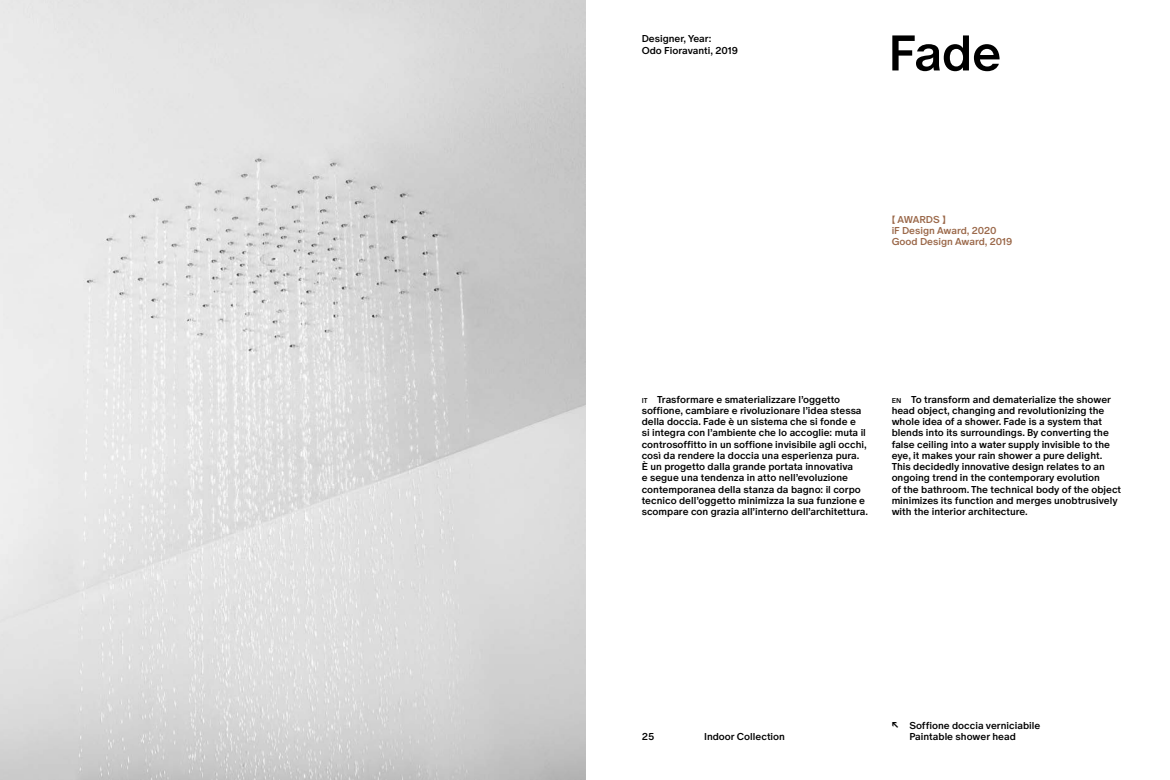
<style>
.page{position:relative;width:1170px;height:780px;background:#fff}
.page>*{position:absolute;margin:0;border:0;box-sizing:border-box;transform-origin:0 0}
.t1{font:500 50px "Alpi Oracle";color:#000}
.t2{font:500 10px/11.2px "Alpi Oracle";color:#000}
.t3{font:500 10px/11.2px "Alpi Oracle";color:#9a6748}
.s1{font-size:7px}
</style>
<div class="page">
<img style="left:0;top:0;width:585px;height:780px">
<p class="t2" style="left:641px;top:33px;width:98px">Designer, Year:<br>Odo Fioravanti, 2019</p>
<h1 class="t1" style="left:888px;top:16px;width:115px">Fade</h1>
<p class="t3" style="left:891px;top:213px;width:122px">【 AWARDS 】<br>iF Design Award, 2020<br>Good Design Award, 2019</p>
<p class="t2" style="left:641px;top:393px;width:228px"><span class="s1">it</span> Trasformare e smaterializzare l’oggetto soffione, cambiare e rivoluzionare l’idea stessa della doccia. Fade è un sistema che si fonde e<br>si integra con l’ambiente che lo accoglie: muta il controsoffitto in un soffione invisibile agli occhi, così da rendere la doccia una esperienza pura.<br>È un progetto dalla grande portata innovativa<br>e segue una tendenza in atto nell’evoluzione contemporanea della stanza da bagno: il corpo tecnico dell’oggetto minimizza la sua funzione e scompare con grazia all’interno dell’architettura.</p>
<p class="t2" style="left:891px;top:393px;width:231px"><span class="s1">en</span> To transform and dematerialize the shower head object, changing and revolutionizing the whole idea of a shower. Fade is a system that blends into its surroundings. By converting the false ceiling into a water supply invisible to the eye, it makes your rain shower a pure delight.<br>This decidedly innovative design relates to an ongoing trend in the contemporary evolution<br>of the bathroom. The technical body of the object minimizes its function and merges unobtrusively with the interior architecture.</p>
<p class="t2" style="left:641px;top:730px;width:14px">25</p>
<p class="t2" style="left:704px;top:730px;width:82px">Indoor Collection</p>
<p class="t2" style="left:909px;top:719px;width:132px;text-indent:-18px">↖ Soffione doccia verniciabile<br>Paintable shower head</p>
</div>
